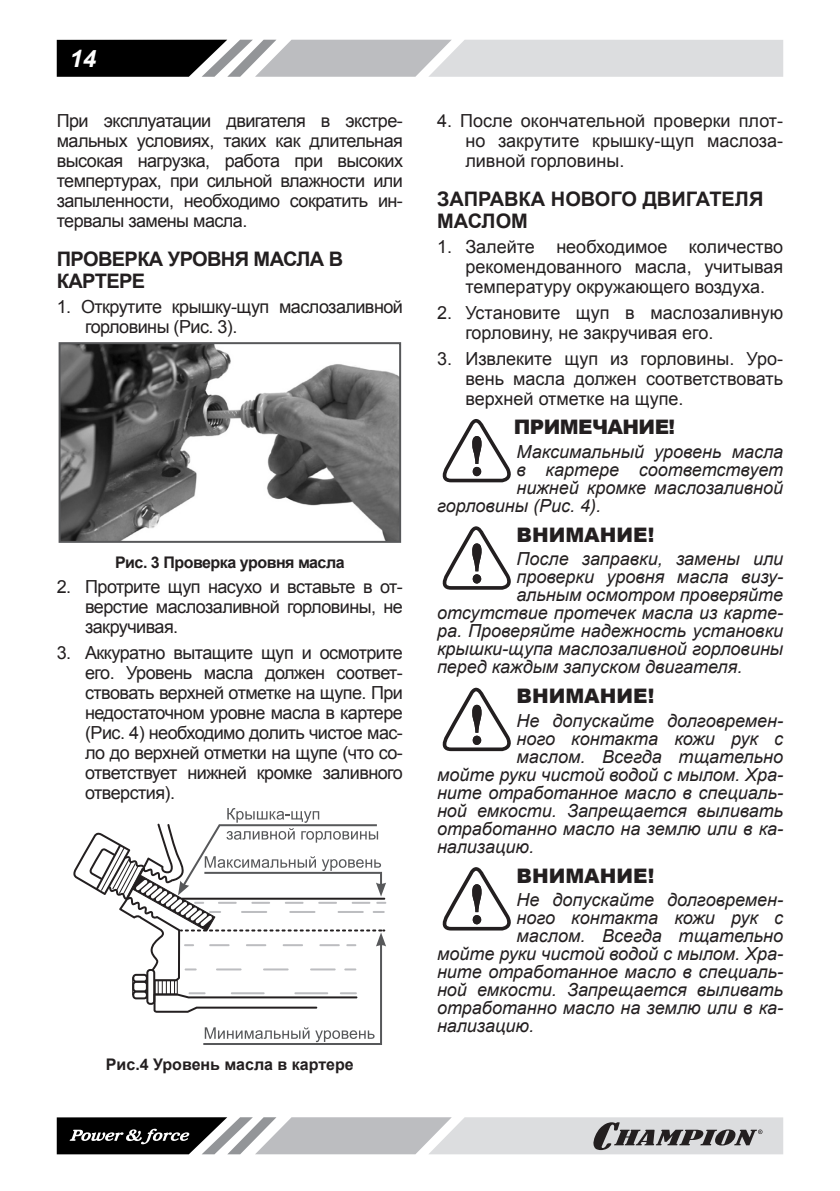
<style>
.page{position:relative;width:840px;height:1191px;background:#fff}
.page>*{position:absolute;margin:0;border:0;box-sizing:border-box;transform-origin:0 0}
.t1{font:italic 700 24px "Arial";color:#fff}
.Заголовок2{font:700 20px/22px "Arial";color:#231f20}
.Заголовок2-2{font:700 20px/22px "Arial";letter-spacing:-.03em;color:#231f20}
.ВНИМАНИЕ{font:900 20px "Arial";color:#231f20}
.ВНИМАНИЕ-2{font:900 20px "Arial";letter-spacing:-.03em;color:#231f20}
.ВНИМАНИЕ_ТЕКСТ{font:italic 18px "Arial";color:#231f20}
.Текст_список{font:18px/20px "Arial";letter-spacing:-.01em;color:#231f20;text-align:justify}
.Текст_основной{font:18px/20px "Arial";letter-spacing:-.03em;color:#231f20;text-align:justify}
.Текст_список-2{font:18px/20px "Arial";letter-spacing:-.03em;color:#231f20}
.РИСУНОК{font:700 16px "Arial";color:#231f20}
.РИСУНОК-2{font:700 16px "Arial";letter-spacing:-.03em;color:#231f20}
</style>
<div class="page">
<svg style="left:57px;top:40px;width:725px;height:37px;background:#a7a8a9"></svg>
<svg style="left:57px;top:1117px;width:725px;height:37px;background:#a1a1a3"></svg>
<img style="left:62px;top:345px;width:336px;height:195px">
<div style="left:59px;top:342px;width:342px;height:201px;border:2px solid #57585a"></div>
<svg style="left:73px;top:808px;width:313px;height:237px"></svg>
<svg style="left:442px;top:419px;width:69px;height:63px"></svg>
<svg style="left:442px;top:526px;width:69px;height:64px"></svg>
<svg style="left:442px;top:687px;width:69px;height:64px"></svg>
<svg style="left:442px;top:867px;width:69px;height:63px"></svg>
<h1 class="t1" style="left:70px;top:42px;width:28px">14</h1>
<p class="Текст_основной" style="left:57px;top:110px;width:347px">При эксплуатации двигателя в экстре&shy;мальных условиях, таких как длительная высокая нагрузка, работа при высоких темпертурах, при сильной влажности или запыленности, необходимо сократить ин&shy;тервалы замены масла.</p>
<p class="Заголовок2-2" style="left:57px;top:248px;width:288px">ПРОВЕРКА УРОВНЯ МАСЛА В<br>КАРТЕРЕ</p>
<p class="Текст_список-2" style="left:85px;top:297px;width:319px;text-indent:-28px">1. Открутите крышку-щуп маслозаливной горловины (Рис. 3).</p>
<p class="РИСУНОК-2" style="left:115px;top:551px;width:231px">Рис. 3 Проверка уровня масла</p>
<p class="Текст_список" style="left:85px;top:577px;width:319px;text-indent:-28px">2. Протрите щуп насухо и вставьте в от&shy;верстие маслозаливной горловины, не закручивая.</p>
<p class="Текст_список" style="left:85px;top:643px;width:319px;text-indent:-28px">3. Аккуратно вытащите щуп и осмотрите его. Уровень масла должен соответ&shy;ствовать верхней отметке на щупе. При недостаточном уровне масла в картере (Рис. 4) необходимо долить чистое мас&shy;ло до верхней отметки на щупе (что со&shy;ответствует нижней кромке заливного отверстия).</p>
<p class="РИСУНОК" style="left:106px;top:1053px;width:249px">Рис.4 Уровень масла в картере</p>
<p class="Текст_список" style="left:465px;top:110px;width:319px;text-indent:-28px">4. После окончательной проверки плот&shy;но закрутите крышку-щуп маслоза&shy;ливной горловины.</p>
<p class="Заголовок2" style="left:437px;top:188px;width:328px">ЗАПРАВКА НОВОГО ДВИГАТЕЛЯ<br>МАСЛОМ</p>
<p class="Текст_список" style="left:465px;top:237px;width:319px;text-indent:-28px">1. Залейте необходимое количество рекомендованного масла, учитывая температуру окружающего воздуха.</p>
<p class="Текст_список" style="left:465px;top:303px;width:319px;text-indent:-28px">2. Установите щуп в маслозаливную горловину, не закручивая его.</p>
<p class="Текст_список" style="left:465px;top:348px;width:319px;text-indent:-28px">3. Извлеките щуп из горловины. Уро&shy;вень масла должен соответствовать верхней отметке на щупе.</p>
<p class="ВНИМАНИЕ-2" style="left:513px;top:413px;width:163px">ПРИМЕЧАНИЕ!</p>
<p class="ВНИМАНИЕ_ТЕКСТ" style="left:516px;top:440px;width:268px">Максимальный уровень масла</p>
<p class="ВНИМАНИЕ_ТЕКСТ" style="left:516px;top:458px;width:268px">в картере соответствует</p>
<p class="ВНИМАНИЕ_ТЕКСТ" style="left:516px;top:476px;width:268px">нижней кромке маслозаливной</p>
<p class="ВНИМАНИЕ_ТЕКСТ" style="left:437px;top:494px;width:166px">горловины (Рис. 4).</p>
<p class="ВНИМАНИЕ" style="left:516px;top:520px;width:139px">ВНИМАНИЕ!</p>
<p class="ВНИМАНИЕ_ТЕКСТ" style="left:516px;top:547px;width:268px">После заправки, замены или</p>
<p class="ВНИМАНИЕ_ТЕКСТ" style="left:516px;top:565px;width:267px">проверки уровня масла визу-</p>
<p class="ВНИМАНИЕ_ТЕКСТ" style="left:516px;top:583px;width:268px">альным осмотром проверяйте</p>
<p class="ВНИМАНИЕ_ТЕКСТ" style="left:437px;top:601px;width:347px">отсутствие протечек масла из карте-</p>
<p class="ВНИМАНИЕ_ТЕКСТ" style="left:437px;top:619px;width:347px">ра. Проверяйте надежность установки</p>
<p class="ВНИМАНИЕ_ТЕКСТ" style="left:437px;top:637px;width:347px">крышки-щупа маслозаливной горловины</p>
<p class="ВНИМАНИЕ_ТЕКСТ" style="left:437px;top:655px;width:307px">перед каждым запуском двигателя.</p>
<p class="ВНИМАНИЕ" style="left:516px;top:681px;width:139px">ВНИМАНИЕ!</p>
<p class="ВНИМАНИЕ_ТЕКСТ" style="left:516px;top:709px;width:267px">Не допускайте долговремен-</p>
<p class="ВНИМАНИЕ_ТЕКСТ" style="left:516px;top:727px;width:268px">ного контакта кожи рук с</p>
<p class="ВНИМАНИЕ_ТЕКСТ" style="left:516px;top:745px;width:268px">маслом. Всегда тщательно</p>
<p class="ВНИМАНИЕ_ТЕКСТ" style="left:437px;top:763px;width:347px">мойте руки чистой водой с мылом. Хра-</p>
<p class="ВНИМАНИЕ_ТЕКСТ" style="left:437px;top:781px;width:347px">ните отработанное масло в специаль-</p>
<p class="ВНИМАНИЕ_ТЕКСТ" style="left:437px;top:799px;width:347px">ной емкости. Запрещается выливать</p>
<p class="ВНИМАНИЕ_ТЕКСТ" style="left:437px;top:817px;width:347px">отработанно масло на землю или в ка-</p>
<p class="ВНИМАНИЕ_ТЕКСТ" style="left:437px;top:835px;width:98px">нализацию.</p>
<p class="ВНИМАНИЕ" style="left:516px;top:861px;width:139px">ВНИМАНИЕ!</p>
<p class="ВНИМАНИЕ_ТЕКСТ" style="left:516px;top:888px;width:267px">Не допускайте долговремен-</p>
<p class="ВНИМАНИЕ_ТЕКСТ" style="left:516px;top:906px;width:268px">ного контакта кожи рук с</p>
<p class="ВНИМАНИЕ_ТЕКСТ" style="left:516px;top:924px;width:268px">маслом. Всегда тщательно</p>
<p class="ВНИМАНИЕ_ТЕКСТ" style="left:437px;top:942px;width:347px">мойте руки чистой водой с мылом. Хра-</p>
<p class="ВНИМАНИЕ_ТЕКСТ" style="left:437px;top:960px;width:347px">ните отработанное масло в специаль-</p>
<p class="ВНИМАНИЕ_ТЕКСТ" style="left:437px;top:978px;width:347px">ной емкости. Запрещается выливать</p>
<p class="ВНИМАНИЕ_ТЕКСТ" style="left:437px;top:996px;width:347px">отработанно масло на землю или в ка-</p>
<p class="ВНИМАНИЕ_ТЕКСТ" style="left:437px;top:1014px;width:98px">нализацию.</p>
</div>
